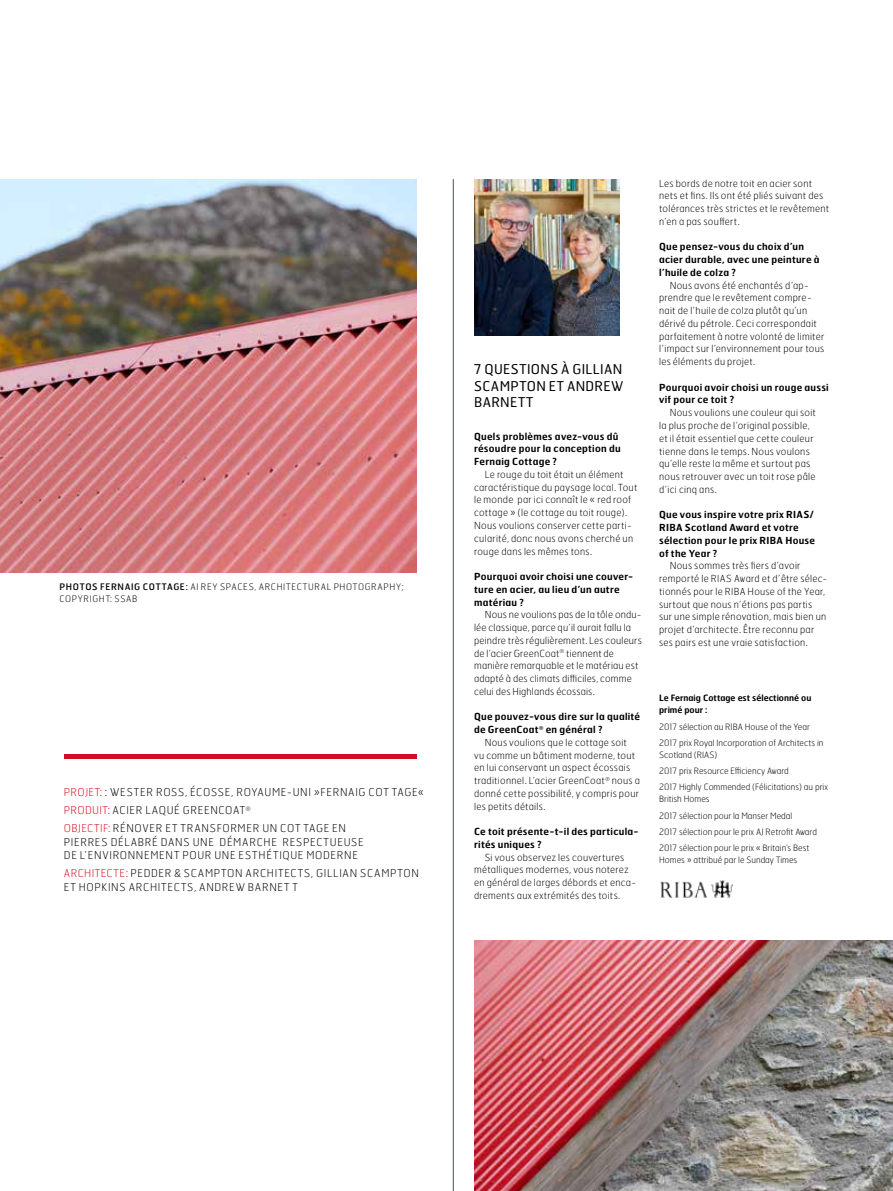
<style>
.page{position:relative;width:893px;height:1191px;background:#fff}
.page>*{position:absolute;margin:0;border:0;box-sizing:border-box;transform-origin:0 0}
.t1{font:13.5px/16.5px "Hermes FB";letter-spacing:.03em;color:#000;text-align:justify}
.t2{font:100 10.8px/18px "Hermes FB";letter-spacing:.06em;color:#000}
.t3{font:100 9.75px/12.8px "Hermes FB";letter-spacing:.025em;color:#000}
.t4{font:600 9.75px/12.8px "Hermes FB";letter-spacing:.025em;color:#000}
.t5{font:100 9px/12px "Hermes FB";letter-spacing:.075em;color:#000}
.t6{font:100 8.7px/16.2px "Hermes FB";color:#000}
.t7{font:600 8.7px/12px "Hermes FB";color:#000}
.s1{font-weight:400}
.s2{color:#d40e21}
</style>
<div class="page">
<img style="left:475px;top:940px;width:418px;height:251px">
<img style="left:0;top:179px;width:417px;height:394px">
<hr style="left:64px;top:754px;width:352px;height:4px;background:#d40e21">
<img style="left:474px;top:179px;width:146px;height:156px">
<img style="left:660px;top:880px;width:73px;height:18px">
<hr style="left:453px;top:179px;width:1px;height:1012px;background:#696b72">
<p class="t5" style="left:60px;top:580px;width:346px"><span class="s1">PHOTOS FERNAIG COTTAGE:</span> AI REY SPACES, ARCHITECTURAL PHOTOGRAPHY;<br>COPYRIGHT: SSAB</p>
<p class="t2" style="left:64px;top:783px;width:362px"><span class="s2">PROJET:</span> : WESTER ROSS, ÉCOSSE, ROYAUME-UNI »FERNAIG COT TAGE«<br><span class="s2">PRODUIT:</span> ACIER LAQUÉ GREENCOAT<sup>®<br></sup><span class="s2">OBJECTIF:</span> RÉNOVER ET TRANSFORMER UN COT TAGE EN</p>
<p class="t2" style="left:64px;top:834px;width:301px;line-height:13.5px">PIERRES DÉLABRÉ DANS UNE DÉMARCHE RESPECTUEUSE<br>DE L’ENVIRONNEMENT POUR UNE ESTHÉTIQUE MODERNE</p>
<p class="t2" style="left:64px;top:866px;width:357px;line-height:13.5px"><span class="s2">ARCHITECTE:</span> PEDDER &amp; SCAMPTON ARCHITECTS, GILLIAN SCAMPTON<br>ET HOPKINS ARCHITECTS, ANDREW BARNET T</p>
<h1 class="t1" style="left:474px;top:360px;width:151px">7 QUESTIONS À GILLIAN SCAMPTON ET ANDREW BARNETT</h1>
<p class="t4" style="left:474px;top:429px;width:148px">Quels problèmes avez-vous dû résoudre pour la conception du<br>Fernaig Cottage ?</p>
<p class="t3" style="left:474px;top:468px;width:165px;text-indent:11px">Le rouge du toit était un élément caractéristique du paysage local. Tout le monde par ici connaît le « red roof cottage » (le cottage au toit rouge).<br>Nous voulions conserver cette parti&shy;cularité, donc nous avons cherché un rouge dans les mêmes tons.</p>
<p class="t4" style="left:474px;top:570px;width:161px">Pourquoi avoir choisi une couver&shy;ture en acier, au lieu d’un autre matériau ?</p>
<p class="t3" style="left:474px;top:608px;width:169px;text-indent:11px">Nous ne voulions pas de la tôle ondu&shy;lée classique, parce qu’il aurait fallu la peindre très régulièrement. Les couleurs de l’acier GreenCoat<sup>®</sup> tiennent de manière remarquable et le matériau est adapté à des climats difficiles, comme celui des Highlands écossais.</p>
<p class="t4" style="left:474px;top:710px;width:168px">Que pouvez-vous dire sur la qualité de GreenCoat<sup>®</sup> en général ?</p>
<p class="t3" style="left:474px;top:735px;width:167px;text-indent:11px">Nous voulions que le cottage soit<br>vu comme un bâtiment moderne, tout en lui conservant un aspect écossais traditionnel. L’acier GreenCoat<sup>®</sup> nous a donné cette possibilité, y compris pour les petits détails.</p>
<p class="t4" style="left:474px;top:825px;width:166px">Ce toit présente-t-il des particula&shy;rités uniques ?</p>
<p class="t3" style="left:474px;top:850px;width:163px;text-indent:11px">Si vous observez les couvertures métalliques modernes, vous noterez en général de larges débords et enca&shy;drements aux extrémités des toits.</p>
<p class="t3" style="left:659px;top:176px;width:172px">Les bords de notre toit en acier sont nets et fins. Ils ont été pliés suivant des tolérances très strictes et le revêtement n’en a pas souffert.</p>
<p class="t4" style="left:659px;top:240px;width:162px">Que pensez-vous du choix d’un acier durable, avec une peinture à l’huile de colza ?</p>
<p class="t3" style="left:659px;top:278px;width:167px;text-indent:11px">Nous avons été enchantés d’ap&shy;prendre que le revêtement compre&shy;nait de l’huile de colza plutôt qu’un dérivé du pétrole. Ceci correspondait parfaitement à notre volonté de limiter l’impact sur l’environnement pour tous les éléments du projet.</p>
<p class="t4" style="left:659px;top:380px;width:171px">Pourquoi avoir choisi un rouge aussi vif pour ce toit ?</p>
<p class="t3" style="left:659px;top:406px;width:158px;text-indent:11px">Nous voulions une couleur qui soit la plus proche de l’original possible, et il était essentiel que cette couleur tienne dans le temps. Nous voulons qu’elle reste la même et surtout pas nous retrouver avec un toit rose pâle d’ici cinq ans.</p>
<p class="t4" style="left:659px;top:508px;width:157px">Que vous inspire votre prix RIAS/<br>RIBA Scotland Award et votre sélection pour le prix RIBA House of the Year ?</p>
<p class="t3" style="left:659px;top:559px;width:169px;text-indent:11px">Nous sommes très fiers d’avoir remporté le RIAS Award et d’être sélec&shy;tionnés pour le RIBA House of the Year, surtout que nous n’étions pas partis sur une simple rénovation, mais bien un projet d’architecte. Être reconnu par ses pairs est une vraie satisfaction.</p>
<p class="t7" style="left:659px;top:692px;width:154px">Le Fernaig Cottage est sélectionné ou primé pour :</p>
<p class="t6" style="left:659px;top:718px;width:166px">2017 sélection au RIBA House of the Year<br>2017 prix Royal Incorporation of Architects in</p>
<p class="t6" style="left:659px;top:746px;width:170px">Scotland (RIAS)<br>2017 prix Resource Efficiency Award<br>2017 Highly Commended (Félicitations) au prix</p>
<p class="t6" style="left:659px;top:791px;width:159px">British Homes<br>2017 sélection pour la Manser Medal<br>2017 sélection pour le prix AJ Retrofit Award 2017 sélection pour le prix « Britain’s Best</p>
<p class="t6" style="left:659px;top:851px;width:140px">Homes » attribué par le Sunday Times</p>
</div>
